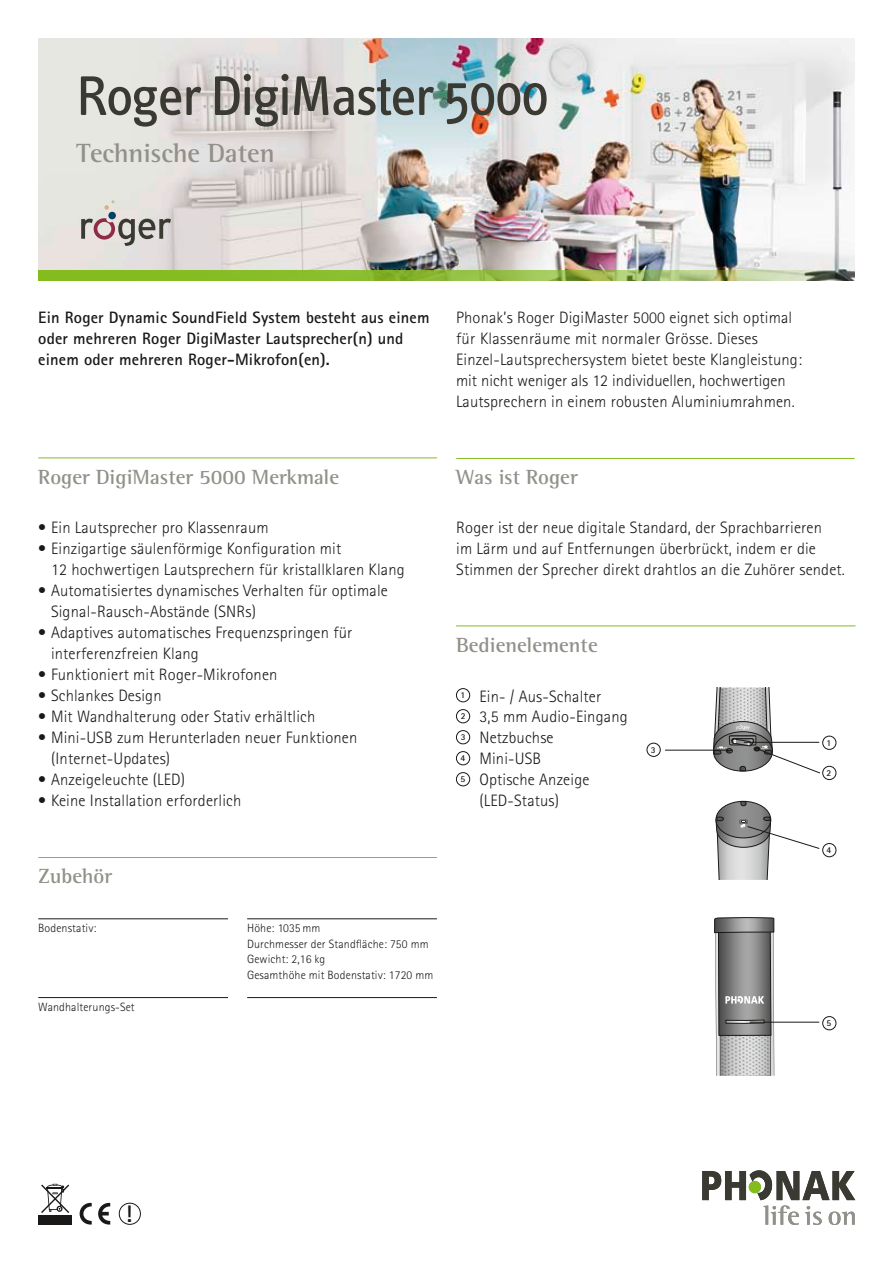
<style>
.page{position:relative;width:893px;height:1263px;background:#fff}
.page>*{position:absolute;margin:0;border:0;box-sizing:border-box;transform-origin:0 0}
.t1{font:700 27px "Rotis Semi Serif Pro";color:#919089}
.t2{font:700 23.85px "Rotis Sans Serif";color:#1a1918}
.t3{font:700 21px "Rotis Semi Serif Pro";color:#919089}
.t4{font:300 16.5px/21px "Rotis Sans Serif Pro";letter-spacing:.01em;color:#1a1918}
.t5{font:700 16.5px/21px "Rotis Sans Serif Pro";letter-spacing:.01em;color:#1a1918}
.t6{font:300 12px/15.8px "Rotis Sans Serif Pro";letter-spacing:.01em;color:#1a1918}
.t7{font:700 9px "Rotis Sans Serif Pro";color:#1a1918}
</style>
<div class="page">
<img style="left:38px;top:38px;width:816px;height:232px">
<svg style="left:702px;top:1170px;width:153px;height:55px"></svg>
<svg style="left:38px;top:270px;width:817px;height:11px;background:#91b848"></svg>
<svg style="left:81px;top:76px;width:120px;height:51px;background:#afaea9"></svg>
<svg style="left:215px;top:74px;width:219px;height:53px;background:#a6a8a6"></svg>
<img style="left:447px;top:83px;width:100px;height:41px">
<svg style="left:81px;top:218px;width:90px;height:28px;background:#b3a8a6"></svg>
<div style="left:108px;top:212px;width:8px;height:7px;background:#004365;border-radius:50%"></div>
<svg style="left:104px;top:200px;width:11px;height:10px"></svg>
<hr style="left:456px;top:625px;width:399px;height:1px;background:#84bc20">
<div style="left:456px;top:688px;width:14px;height:14px;border:1px solid #1a1918;border-radius:50%"></div>
<div style="left:456px;top:709px;width:14px;height:14px;border:1px solid #1a1918;border-radius:50%"></div>
<div style="left:456px;top:730px;width:14px;height:14px;border:1px solid #1a1918;border-radius:50%"></div>
<div style="left:456px;top:751px;width:14px;height:14px;border:1px solid #1a1918;border-radius:50%"></div>
<div style="left:456px;top:772px;width:14px;height:14px;border:1px solid #1a1918;border-radius:50%"></div>
<hr style="left:38px;top:457px;width:399px;height:1px;background:#84bc20">
<hr style="left:456px;top:458px;width:399px;height:1px;background:#84bc20">
<div style="left:647px;top:743px;width:14px;height:14px;border:1px solid #1a1918;border-radius:50%"></div>
<div style="left:822px;top:736px;width:14px;height:14px;border:1px solid #1a1918;border-radius:50%"></div>
<div style="left:822px;top:766px;width:14px;height:14px;border:1px solid #1a1918;border-radius:50%"></div>
<div style="left:822px;top:843px;width:14px;height:14px;border:1px solid #1a1918;border-radius:50%"></div>
<div style="left:822px;top:1016px;width:14px;height:14px;border:1px solid #1a1918;border-radius:50%"></div>
<svg style="left:714px;top:917px;width:60px;height:159px;background:#939493"></svg>
<hr style="left:665px;top:750px;width:63px;height:1px;background:#1a1918">
<hr style="left:750px;top:1022px;width:69px;height:1px;background:#1a1918">
<svg style="left:713px;top:687px;width:108px;height:87px"></svg>
<svg style="left:716px;top:801px;width:104px;height:79px"></svg>
<div style="left:38px;top:1215px;width:34px;height:10px;background:#1a1918"></div>
<svg style="left:41px;top:1184px;width:28px;height:29px"></svg>
<div style="left:119px;top:1203px;width:22px;height:22px;border:1px solid #1a1918;border-radius:50%"></div>
<svg style="left:80px;top:1203px;width:12px;height:21px"></svg>
<svg style="left:98px;top:1203px;width:12px;height:21px"></svg>
<hr style="left:247px;top:918px;width:190px;height:1px;background:#1a1918">
<hr style="left:247px;top:997px;width:190px;height:1px;background:#1a1918">
<hr style="left:38px;top:918px;width:190px;height:1px;background:#1a1918">
<hr style="left:38px;top:997px;width:190px;height:1px;background:#1a1918">
<hr style="left:38px;top:857px;width:399px;height:1px;background:#84bc20">
<h1 class="t1" style="left:77px;top:136px;width:200px">Technische Daten</h1>
<p class="t5" style="left:38px;top:306px;width:393px">Ein Roger Dynamic SoundField System besteht aus einem oder mehreren Roger DigiMaster Lautsprecher(n) und einem oder mehreren Roger-Mikrofon(en).</p>
<p class="t4" style="left:456px;top:307px;width:347px">Phonak’s Roger DigiMaster 5000 eignet sich optimal für Klassenräume mit normaler Grösse. Dieses Einzel-Lautsprechersystem bietet beste Klangleistung: mit nicht weniger als 12 individuellen, hochwertigen Lautsprechern in einem robusten Aluminiumrahmen.</p>
<p class="t3" style="left:38px;top:464px;width:302px">Roger DigiMaster 5000 Merkmale</p>
<p class="t4" style="left:38px;top:517px;width:232px">• Ein Lautsprecher pro Klassenraum</p>
<p class="t4" style="left:51px;top:538px;width:355px;text-indent:-13px">• Einzigartige säulenförmige Konfiguration mit<br>12 hochwertigen Lautsprechern für kristallklaren Klang</p>
<p class="t4" style="left:51px;top:580px;width:338px;text-indent:-13px">• Automatisiertes dynamisches Verhalten für optimale<br>Signal-Rausch-Abstände (SNRs)</p>
<p class="t4" style="left:51px;top:622px;width:303px;text-indent:-13px">• Adaptives automatisches Frequenzspringen für interferenzfreien Klang</p>
<p class="t4" style="left:38px;top:664px;width:241px">• Funktioniert mit Roger-Mikrofonen</p>
<p class="t4" style="left:38px;top:685px;width:125px">• Schlankes Design</p>
<p class="t4" style="left:38px;top:706px;width:279px">• Mit Wandhalterung oder Stativ erhältlich</p>
<p class="t4" style="left:51px;top:727px;width:308px;text-indent:-13px">• Mini-USB zum Herunterladen neuer Funktionen (Internet-Updates)</p>
<p class="t4" style="left:38px;top:769px;width:148px">• Anzeigeleuchte (LED)</p>
<p class="t4" style="left:38px;top:790px;width:205px">• Keine Installation erforderlich</p>
<p class="t3" style="left:38px;top:864px;width:75px">Zubehör</p>
<p class="t6" style="left:38px;top:920px;width:60px">Bodenstativ:</p>
<p class="t6" style="left:38px;top:999px;width:98px">Wandhalterungs-Set</p>
<p class="t6" style="left:247px;top:920px;width:188px">Höhe: 1035mm<br>Durchmesser der Standfläche: 750 mm<br>Gewicht: 2,16 kg<br>Gesamthöhe mit Bodenstativ: 1720 mm</p>
<p class="t3" style="left:456px;top:465px;width:123px">Was ist Roger</p>
<p class="t4" style="left:456px;top:517px;width:390px">Roger ist der neue digitale Standard, der Sprachbarrieren<br>im Lärm und auf Entfernungen überbrückt, indem er die<br>Stimmen der Sprecher direkt drahtlos an die Zuhörer sendet.</p>
<p class="t3" style="left:456px;top:632px;width:143px">Bedienelemente</p>
<p class="t4" style="left:460px;top:687px;width:169px;line-height:19.5px"><sup>1</sup> Ein- / Aus-Schalter<br><sup>2</sup> 3,5 mm Audio-Eingang</p>
<p class="t4" style="left:461px;top:727px;width:94px"><sup>3</sup> Netzbuchse</p>
<p class="t4" style="left:460px;top:748px;width:82px"><sup>4</sup> Mini-USB</p>
<p class="t4" style="left:461px;top:769px;width:130px"><sup>5</sup> Optische Anzeige</p>
<p class="t4" style="left:479px;top:790px;width:81px">(LED-Status)</p>
<p class="t7" style="left:651px;top:744px;width:6px">3</p>
<p class="t7" style="left:826px;top:737px;width:6px">1</p>
<p class="t7" style="left:826px;top:767px;width:6px">2</p>
<p class="t7" style="left:826px;top:844px;width:6px">4</p>
<p class="t7" style="left:826px;top:1017px;width:6px">5</p>
<h2 class="t2" style="left:125px;top:1199px;width:9px">!</h2>
</div>
